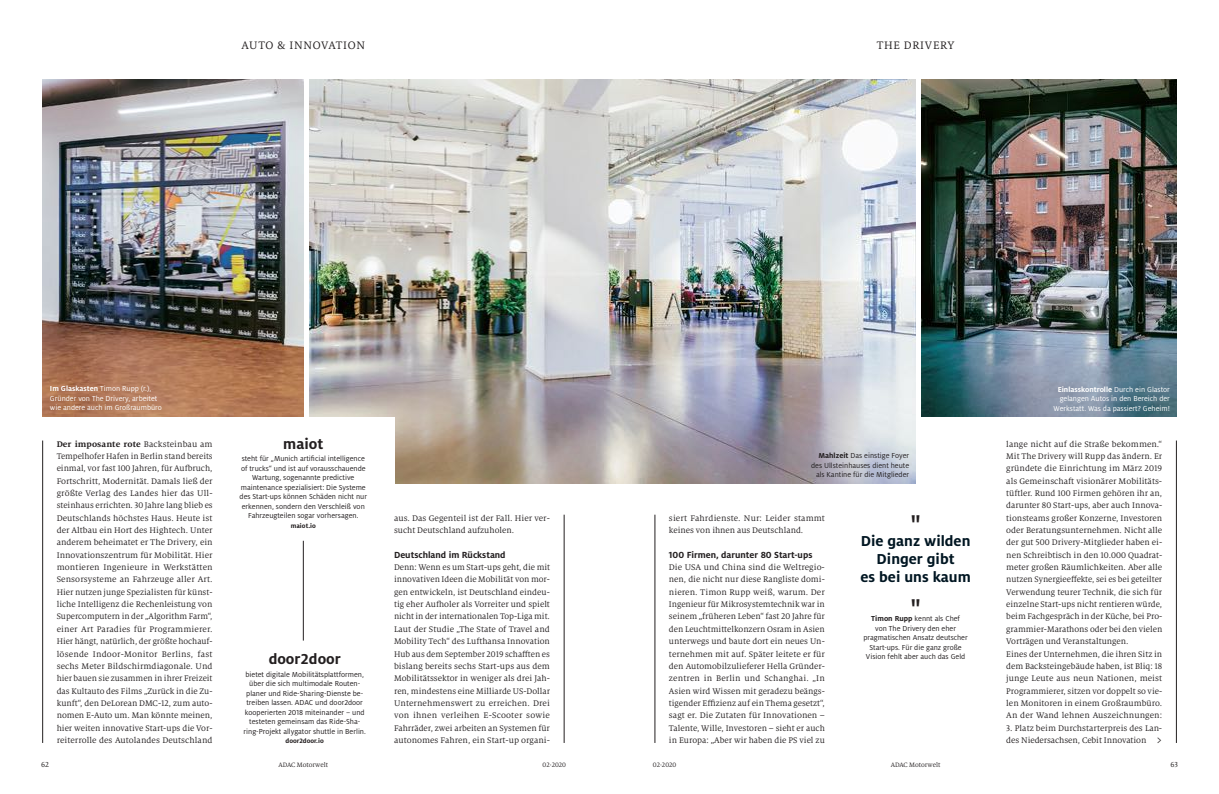
<style>
.page{position:relative;width:1219px;height:794px;background:#fff}
.page>*{position:absolute;margin:0;border:0;box-sizing:border-box;transform-origin:0 0}
.t1{font:32px "Milo ADAC";color:#231f20}
.t2{font:700 16px/18px "Milo ADAC";color:#011622;text-align:center}
.t3{font:700 16px "Milo ADAC";color:#231f20}
.t4{font:12px "Milo Serif ADAC";letter-spacing:.06em;color:#231f20}
.t5{font:500 11px "Milo Serif ADAC";color:#231f20}
.MA_05_Zwischenhead_9{font:700 9.8px "Milo ADAC";color:#231f20}
.MA_03_Lauftext_9_12{font:9px/12.4px "Milo Serif ADAC";color:#231f20;text-align:justify}
.MA_04_BU_pos_8_9_5{font:8px/9.5px "Milo ADAC";color:#231f20;text-align:center}
.MA_04_BU_pos_8_9_5-2{font:8px/9.5px "Milo ADAC";color:#fff;text-align:right}
.t6{font:8px "Milo Serif ADAC";color:#231f20}
.t7{font:7px "Milo Serif ADAC";color:#231f20}
.t8{font:700 7px "Milo ADAC";color:#231f20}
.s1{font-weight:700}
</style>
<div class="page">
<img style="left:309px;top:79px;width:607px;height:404px">
<div style="left:231px;top:417px;width:163px;height:103px;background:#fff"></div>
<img style="left:43px;top:79px;width:260px;height:338px">
<img style="left:921px;top:79px;width:255px;height:338px">
<hr style="left:42px;top:440px;width:1px;height:303px;background:#231f20">
<hr style="left:655px;top:514px;width:1px;height:229px;background:#231f20">
<hr style="left:564px;top:514px;width:1px;height:229px;background:#231f20">
<hr style="left:1176px;top:440px;width:1px;height:303px;background:#231f20">
<hr style="left:303px;top:541px;width:1px;height:99px;background:#231f20">
<p class="t4" style="left:242px;top:39px;width:125px">AUTO &amp; INNOVATION</p>
<p class="t4" style="left:877px;top:39px;width:79px">THE DRIVERY</p>
<p class="MA_04_BU_pos_8_9_5-2" style="left:50px;top:384px;width:103px"><span class="s1">Im Glaskasten</span> Timon Rupp (r.),</p>
<p class="MA_04_BU_pos_8_9_5-2" style="left:50px;top:393px;width:109px">Gründer von The Drivery, arbeitet</p>
<p class="MA_04_BU_pos_8_9_5-2" style="left:50px;top:403px;width:113px">wie andere auch im Großraumbüro</p>
<p class="MA_03_Lauftext_9_12" style="left:57px;top:437px;width:158px"><span class="s1">Der imposante rote</span> Backsteinbau am Tempelhofer Hafen in Berlin stand bereits einmal, vor fast 100 Jahren, für Aufbruch, Fortschritt, Modernität. Damals ließ der größte Verlag des Landes hier das Ull&shy;steinhaus errichten. 30 Jahre lang blieb es Deutschlands höchstes Haus. Heute ist der Altbau ein Hort des Hightech. Unter anderem beheimatet er The Drivery, ein Innovationszentrum für Mobilität. Hier montieren Ingenieure in Werkstätten Sensorsysteme an Fahrzeuge aller Art.<br>Hier nutzen junge Spezialisten für künst&shy;liche Intelligenz die Rechenleistung von Supercomputern in der „Algorithm Farm“, einer Art Paradies für Programmierer.<br>Hier hängt, natürlich, der größte hochauf&shy;lösende Indoor-Monitor Berlins, fast sechs Meter Bildschirmdiagonale. Und hier bauen sie zusammen in ihrer Freizeit das Kultauto des Films „Zurück in die Zu&shy;kunft“, den DeLorean DMC-12, zum auto&shy;nomen E-Auto um. Man könnte meinen, hier weiten innovative Start-ups die Vor&shy;reiterrolle des Autolandes Deutschland</p>
<p class="t3" style="left:283px;top:434px;width:42px">maiot</p>
<p class="MA_04_BU_pos_8_9_5" style="left:240px;top:454px;width:129px">steht für „Munich artificial intelligence of trucks“ und ist auf vorausschauende Wartung, sogenannte predictive maintenance spezialisiert: Die Systeme des Start-ups können Schäden nicht nur erkennen, sondern den Verschleiß von Fahrzeugteilen sogar vorhersagen.</p>
<p class="t8" style="left:291px;top:521px;width:27px">maiot.io</p>
<p class="t3" style="left:269px;top:650px;width:74px">door2door</p>
<p class="MA_04_BU_pos_8_9_5" style="left:244px;top:669px;width:124px">bietet digitale Mobilitätsplattformen, über die sich multimodale Routen&shy;planer und Ride-Sharing-Dienste be&shy;treiben lassen. ADAC und door2door kooperierten 2018 miteinander – und testeten gemeinsam das Ride-Sha&shy;ring-Projekt allygator shuttle in Berlin.</p>
<p class="t8" style="left:286px;top:737px;width:40px">door2door.io</p>
<p class="MA_03_Lauftext_9_12" style="left:394px;top:511px;width:157px">aus. Das Gegenteil ist der Fall. Hier ver&shy;sucht Deutschland aufzuholen.</p>
<p class="MA_05_Zwischenhead_9" style="left:394px;top:549px;width:113px">Deutschland im Rückstand</p>
<p class="MA_03_Lauftext_9_12" style="left:394px;top:561px;width:158px">Denn: Wenn es um Start-ups geht, die mit innovativen Ideen die Mobilität von mor&shy;gen entwickeln, ist Deutschland eindeu&shy;tig eher Aufholer als Vorreiter und spielt nicht in der internationalen Top-Liga mit.<br>Laut der Studie „The State of Travel and Mobility Tech“ des Lufthansa Innovation Hub aus dem September 2019 schafften es bislang bereits sechs Start-ups aus dem Mobilitätssektor in weniger als drei Jah&shy;ren, mindestens eine Milliarde US-Dollar Unternehmenswert zu erreichen. Drei von ihnen verleihen E-Scooter sowie Fahrräder, zwei arbeiten an Systemen für autonomes Fahren, ein Start-up organi-</p>
<p class="MA_04_BU_pos_8_9_5" style="left:811px;top:451px;width:100px;text-align:right"><span class="s1">Mahlzeit</span> Das einstige Foyer des Ullsteinhauses dient heute als Kantine für die Mitglieder</p>
<p class="MA_03_Lauftext_9_12" style="left:669px;top:511px;width:158px">siert Fahrdienste. Nur: Leider stammt keines von ihnen aus Deutschland.</p>
<p class="MA_05_Zwischenhead_9" style="left:669px;top:549px;width:145px">100 Firmen, darunter 80 Start-ups</p>
<p class="MA_03_Lauftext_9_12" style="left:669px;top:561px;width:158px">Die USA und China sind die Weltregio&shy;nen, die nicht nur diese Rangliste domi&shy;nieren. Timon Rupp weiß, warum. Der Ingenieur für Mikrosystemtechnik war in seinem „früheren Leben“ fast 20 Jahre für den Leuchtmittelkonzern Osram in Asien unterwegs und baute dort ein neues Un&shy;ternehmen mit auf. Später leitete er für den Automobilzulieferer Hella Gründer&shy;zentren in Berlin und Schanghai. „In Asien wird Wissen mit geradezu beängs&shy;tigender Effizienz auf ein Thema gesetzt“, sagt er. Die Zutaten für Innovationen – Talente, Wille, Investoren – sieht er auch in Europa: „Aber wir haben die PS viel zu</p>
<p class="t1" style="left:910px;top:509px;width:12px">"</p>
<p class="t2" style="left:860px;top:532px;width:112px">Die ganz wilden<br>Dinger gibt<br>es bei uns kaum</p>
<p class="MA_04_BU_pos_8_9_5" style="left:871px;top:614px;width:90px"><span class="s1">Timon Rupp</span> kennt als Chef</p>
<p class="t1" style="left:910px;top:593px;width:12px">"</p>
<p class="MA_04_BU_pos_8_9_5" style="left:863px;top:623px;width:106px">von The Drivery den eher pragmatischen Ansatz deutscher<br>Start-ups. Für die ganz große<br>Vision fehlt aber auch das Geld</p>
<p class="MA_04_BU_pos_8_9_5-2" style="left:1054px;top:384px;width:118px"><span class="s1">Einlasskontrolle</span> Durch ein Glastor gelangen Autos in den Bereich der<br>Werkstatt. Was da passiert? Geheim!</p>
<p class="MA_03_Lauftext_9_12" style="left:1006px;top:437px;width:158px">lange nicht auf die Straße bekommen.“ Mit The Drivery will Rupp das ändern. Er gründete die Einrichtung im März 2019 als Gemeinschaft visionärer Mobilitäts&shy;tüftler. Rund 100 Firmen gehören ihr an, darunter 80 Start-ups, aber auch Innova&shy;tionsteams großer Konzerne, Investoren oder Beratungsunternehmen. Nicht alle der gut 500 Drivery-Mitglieder haben ei&shy;nen Schreibtisch in den 10.000 Quadrat&shy;meter großen Räumlichkeiten. Aber alle nutzen Synergieeffekte, sei es bei geteilter Verwendung teurer Technik, die sich für einzelne Start-ups nicht rentieren würde, beim Fachgespräch in der Küche, bei Pro&shy;grammier-Marathons oder bei den vielen Vorträgen und Veranstaltungen.</p>
<p class="MA_03_Lauftext_9_12" style="left:1006px;top:647px;width:157px">Eines der Unternehmen, die ihren Sitz in dem Backsteingebäude haben, ist Bliq: 18 junge Leute aus neun Nationen, meist Programmierer, sitzen vor doppelt so vie&shy;len Monitoren in einem Großraumbüro.<br>An der Wand lehnen Auszeichnungen:</p>
<p class="MA_03_Lauftext_9_12" style="left:1006px;top:721px;width:157px">3. Platz beim Durchstarterpreis des Lan&shy;des Niedersachsen, Cebit Innovation</p>
<p class="t5" style="left:1156px;top:733px;width:7px">&gt;</p>
<p class="t6" style="left:41px;top:760px;width:9px">62</p>
<p class="t7" style="left:279px;top:761px;width:51px">ADAC Motorwelt</p>
<p class="t7" style="left:543px;top:761px;width:25px">02·2020</p>
<p class="t7" style="left:653px;top:761px;width:25px">02·2020</p>
<p class="t7" style="left:891px;top:761px;width:51px">ADAC Motorwelt</p>
<p class="t6" style="left:1170px;top:760px;width:9px">63</p>
</div>
